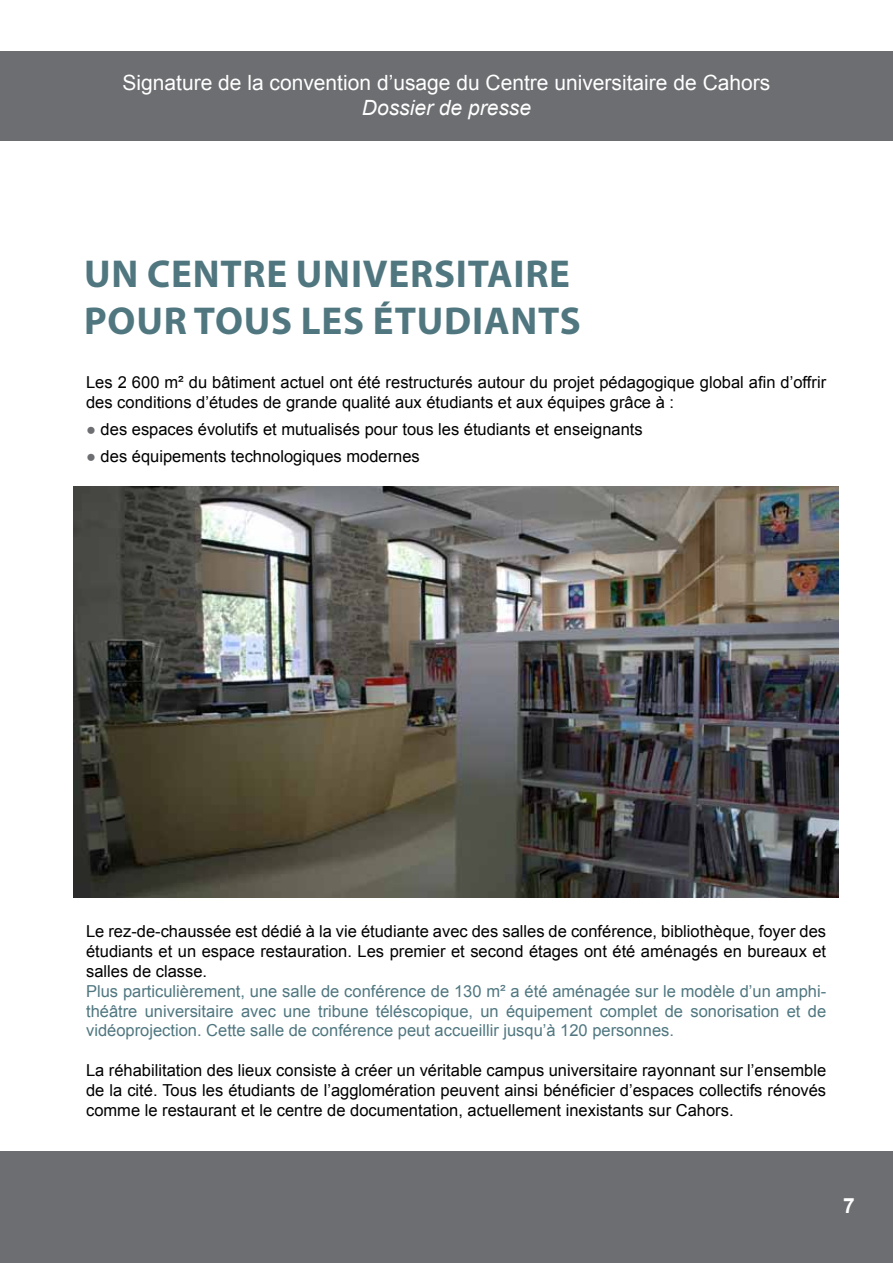
<style>
.page{position:relative;width:893px;height:1263px;background:#fff}
.page>*{position:absolute;margin:0;border:0;box-sizing:border-box;transform-origin:0 0}
.t1{font:700 39px/46.8px "Myriad Pro";letter-spacing:.02em;color:#507780}
.t2{font:21px "Arial";color:#fff}
.t3{font:italic 21px "Arial";color:#fff}
.t4{font:700 21px "Arial";color:#fff}
.t5{font:16.5px/19.8px "Arial";color:#000;text-align:justify}
.t6{font:16.5px/19.8px "Arial";color:#507780;text-align:justify}
.s1{color:#6d6e71}
</style>
<div class="page">
<div style="left:0;top:1152px;width:893px;height:111px;background:#6d6e71"></div>
<div style="left:0;top:51px;width:893px;height:89px;background:#6d6e71"></div>
<img style="left:73px;top:487px;width:766px;height:410px">
<p class="t2" style="left:123px;top:69px;width:649px">Signature de la convention d’usage du Centre universitaire de Cahors</p>
<p class="t3" style="left:362px;top:94px;width:171px">Dossier de presse</p>
<h1 class="t1" style="left:84px;top:250px;width:487px">UN CENTRE UN IVERSITAIRE<br>POUR TOUS LES</h1>
<h1 class="t1" style="left:373px;top:296px;width:205px">ÉTUDIANTS</h1>
<p class="t5" style="left:86px;top:373px;width:742px">Les 2 600 m² du bâtiment actuel ont été restructurés autour du projet pédagogique global afin d’offrir des conditions d’études de grande qualité aux étudiants et aux équipes grâce à :</p>
<p class="t5" style="left:86px;top:420px;width:558px"><span class="s1">●</span> des espaces évolutifs et mutualisés pour tous les étudiants et enseignants</p>
<p class="t5" style="left:86px;top:447px;width:335px"><span class="s1">●</span> des équipements technologiques modernes</p>
<p class="t5" style="left:86px;top:922px;width:742px">Le rez-de-chaussée est dédié à la vie étudiante avec des salles de conférence, bibliothèque, foyer des étudiants et un espace restauration. Les premier et second étages ont été aménagés en bureaux et salles de classe.</p>
<p class="t6" style="left:86px;top:981px;width:742px">Plus particulièrement, une salle de conférence de 130 m² a été aménagée sur le modèle d’un amphi&shy;théâtre universitaire avec une tribune téléscopique, un équipement complet de sonorisation et de vidéoprojection. Cette salle de conférence peut accueillir jusqu’à 120 personnes.</p>
<p class="t5" style="left:86px;top:1060px;width:742px">La réhabilitation des lieux consiste à créer un véritable campus universitaire rayonnant sur l’ensemble de la cité. Tous les étudiants de l’agglomération peuvent ainsi bénéficier d’espaces collectifs rénovés comme le restaurant et le centre de documentation, actuellement inexistants sur Cahors.</p>
<p class="t4" style="left:843px;top:1192px;width:13px">7</p>
</div>
